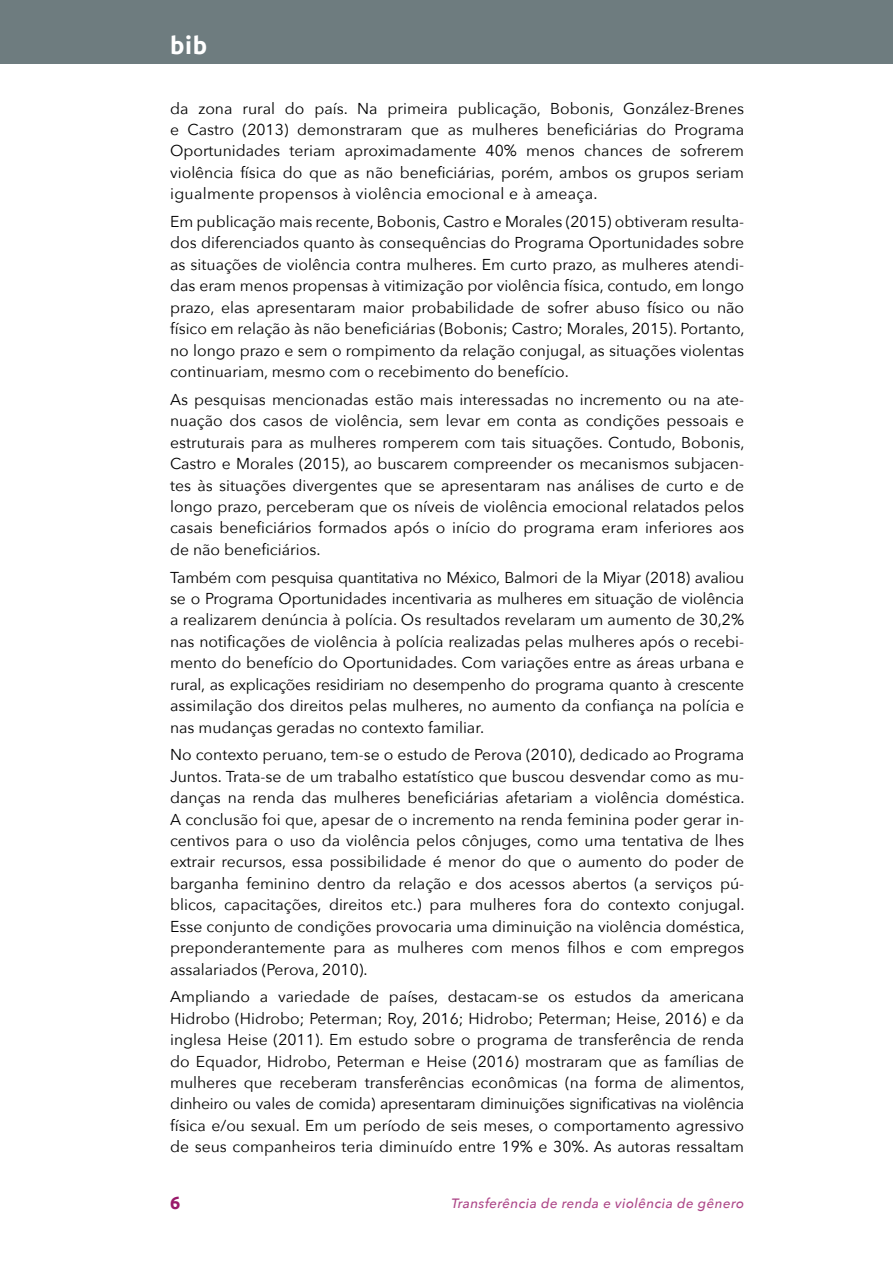
<style>
.page{position:relative;width:893px;height:1263px;background:#fff}
.page>*{position:absolute;margin:0;border:0;box-sizing:border-box;transform-origin:0 0}
.t1{font:700 24px "Ubuntu";color:#fff}
.t2{font:700 18px "Ubuntu";color:#99196a}
.t3{font:15.75px/21.5px "Avenir Next";color:#000;text-align:justify}
.t4{font:italic 500 13.5px "Avenir Next";letter-spacing:.03em;color:#ad4788}
</style>
<div class="page">
<div style="left:0;top:0;width:893px;height:64px;background:#6e7c7f"></div>
<h1 class="t1" style="left:170px;top:31px;width:39px">bib</h1>
<p class="t3" style="left:170px;top:97px;width:576px">da zona rural do país. Na primeira publicação, Bobonis, González-Brenes e Castro (2013) demonstraram que as mulheres beneficiárias do Programa Oportunidades teriam aproximadamente 40% menos chances de sofrerem violência física do que as não beneficiárias, porém, ambos os grupos seriam igualmente propensos à violência emocional e à ameaça.</p>
<p class="t3" style="left:170px;top:210px;width:576px">Em publicação mais recente, Bobonis, Castro e Morales (2015) obtiveram resulta&shy;dos diferenciados quanto às consequências do Programa Oportunidades sobre as situações de violência contra mulheres. Em curto prazo, as mulheres atendi&shy;das eram menos propensas à vitimização por violência física, contudo, em longo prazo, elas apresentaram maior probabilidade de sofrer abuso físico ou não físico em relação às não beneficiárias (Bobonis; Castro; Morales, 2015). Portanto, no longo prazo e sem o rompimento da relação conjugal, as situações violentas continuariam, mesmo com o recebimento do benefício.</p>
<p class="t3" style="left:170px;top:388px;width:576px">As pesquisas mencionadas estão mais interessadas no incremento ou na ate&shy;nuação dos casos de violência, sem levar em conta as condições pessoais e estruturais para as mulheres romperem com tais situações. Contudo, Bobonis, Castro e Morales (2015), ao buscarem compreender os mecanismos subjacen&shy;tes às situações divergentes que se apresentaram nas análises de curto e de longo prazo, perceberam que os níveis de violência emocional relatados pelos casais beneficiários formados após o início do programa eram inferiores aos de não beneficiários.</p>
<p class="t3" style="left:170px;top:566px;width:576px">Também com pesquisa quantitativa no México, Balmori de la Miyar (2018) avaliou se o Programa Oportunidades incentivaria as mulheres em situação de violência a realizarem denúncia à polícia. Os resultados revelaram um aumento de 30,2% nas notificações de violência à polícia realizadas pelas mulheres após o recebi&shy;mento do benefício do Oportunidades. Com variações entre as áreas urbana e rural, as explicações residiriam no desempenho do programa quanto à crescente assimilação dos direitos pelas mulheres, no aumento da confiança na polícia e nas mudanças geradas no contexto familiar.</p>
<p class="t3" style="left:170px;top:743px;width:576px">No contexto peruano, tem-se o estudo de Perova (2010), dedicado ao Programa Juntos. Trata-se de um trabalho estatístico que buscou desvendar como as mu&shy;danças na renda das mulheres beneficiárias afetariam a violência doméstica.<br>A conclusão foi que, apesar de o incremento na renda feminina poder gerar in&shy;centivos para o uso da violência pelos cônjuges, como uma tentativa de lhes extrair recursos, essa possibilidade é menor do que o aumento do poder de barganha feminino dentro da relação e dos acessos abertos (a serviços pú&shy;blicos, capacitações, direitos etc.) para mulheres fora do contexto conjugal.<br>Esse conjunto de condições provocaria uma diminuição na violência doméstica, preponderantemente para as mulheres com menos filhos e com empregos assalariados (Perova, 2010).</p>
<p class="t3" style="left:170px;top:985px;width:576px">Ampliando a variedade de países, destacam-se os estudos da americana Hidrobo (Hidrobo; Peterman; Roy, 2016; Hidrobo; Peterman; Heise, 2016) e da inglesa Heise (2011). Em estudo sobre o programa de transferência de renda do Equador, Hidrobo, Peterman e Heise (2016) mostraram que as famílias de mulheres que receberam transferências econômicas (na forma de alimentos, dinheiro ou vales de comida) apresentaram diminuições significativas na violência física e/ou sexual. Em um período de seis meses, o comportamento agressivo de seus companheiros teria diminuído entre 19% e 30%. As autoras ressaltam</p>
<p class="t2" style="left:170px;top:1191px;width:12px">6</p>
<p class="t4" style="left:451px;top:1192px;width:294px">Transferência de renda e violência de gênero</p>
</div>
